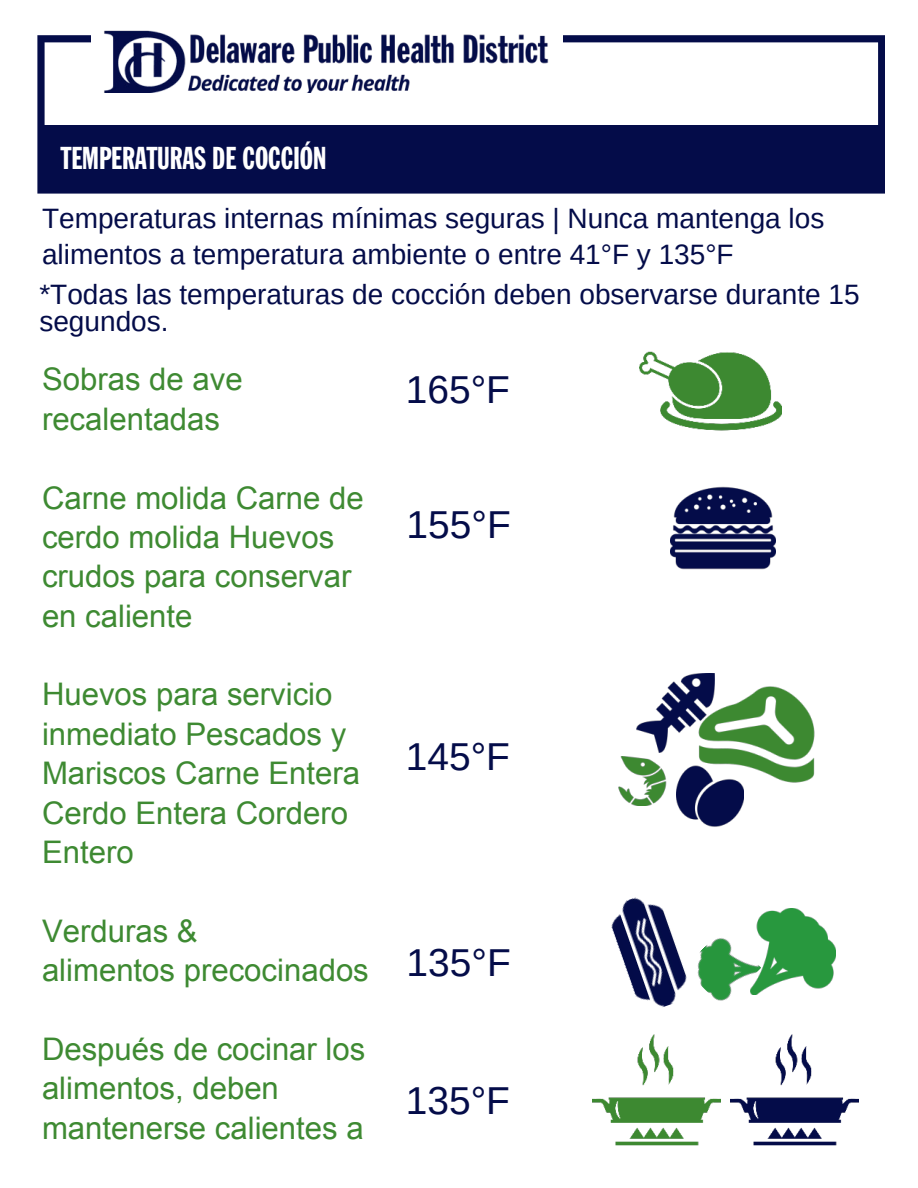
<style>
.page{position:relative;width:918px;height:1188px;background:#fff}
.page>*{position:absolute;margin:0;border:0;box-sizing:border-box;transform-origin:0 0}
.t1{font:38.85px "Arimo";color:#040c49}
.t2{font:31.2px/39.3px "Arial";color:#3e8a32}
.t3{font:31.2px "Franklin Gothic Std Extra Cond";color:#fff}
.t4{font:28.05px/36px "Arimo";color:#040c49}
</style>
<div class="page">
<svg style="left:37px;top:35px;width:848px;height:159px"></svg>
<div style="left:91px;top:7px;width:471px;height:113px;background:#fff"></div>
<div style="left:42px;top:125px;width:840px;height:63px;background:#040c49"></div>
<img style="left:104px;top:30px;width:445px;height:63px">
<img style="left:756px;top:909px;width:80px;height:83px">
<img style="left:698px;top:929px;width:63px;height:72px">
<img style="left:611px;top:897px;width:87px;height:110px">
<img style="left:636px;top:674px;width:62px;height:79px">
<img style="left:698px;top:673px;width:117px;height:110px">
<img style="left:618px;top:756px;width:49px;height:50px">
<img style="left:676px;top:762px;width:68px;height:65px">
<img style="left:670px;top:486px;width:105px;height:84px">
<img style="left:640px;top:351px;width:142px;height:80px">
<img style="left:592px;top:1034px;width:129px;height:112px">
<img style="left:731px;top:1034px;width:128px;height:112px">
<p class="t3" style="left:61px;top:141px;width:267px">TEMPERATURAS DE COCCIÓN</p>
<p class="t4" style="left:42px;top:201px;width:784px">Temperaturas internas mínimas seguras | Nunca mantenga los alimentos a temperatura ambiente o entre 41°F y 135°F</p>
<p class="t4" style="left:39px;top:281px;width:822px;line-height:27px">*Todas las temperaturas de cocción deben observarse durante 15 segundos.</p>
<p class="t2" style="left:42px;top:360px;width:202px">Sobras de ave recalentadas</p>
<p class="t2" style="left:42px;top:478px;width:323px">Carne molida Carne de cerdo molida Huevos crudos para conservar en caliente</p>
<p class="t2" style="left:42px;top:675px;width:320px">Huevos para servicio inmediato Pescados y<br>Mariscos Carne Entera<br>Cerdo Entera Cordero<br>Entero</p>
<p class="t2" style="left:42px;top:911px;width:328px">Verduras &amp;<br>alimentos precocinados</p>
<p class="t2" style="left:42px;top:1030px;width:325px">Después de cocinar los alimentos, deben mantenerse calientes a</p>
<p class="t1" style="left:406px;top:365px;width:106px">165°F</p>
<p class="t1" style="left:407px;top:500px;width:106px">155°F</p>
<p class="t1" style="left:406px;top:732px;width:106px">145°F</p>
<p class="t1" style="left:407px;top:938px;width:106px">135°F</p>
<p class="t1" style="left:406px;top:1076px;width:106px">135°F</p>
</div>
